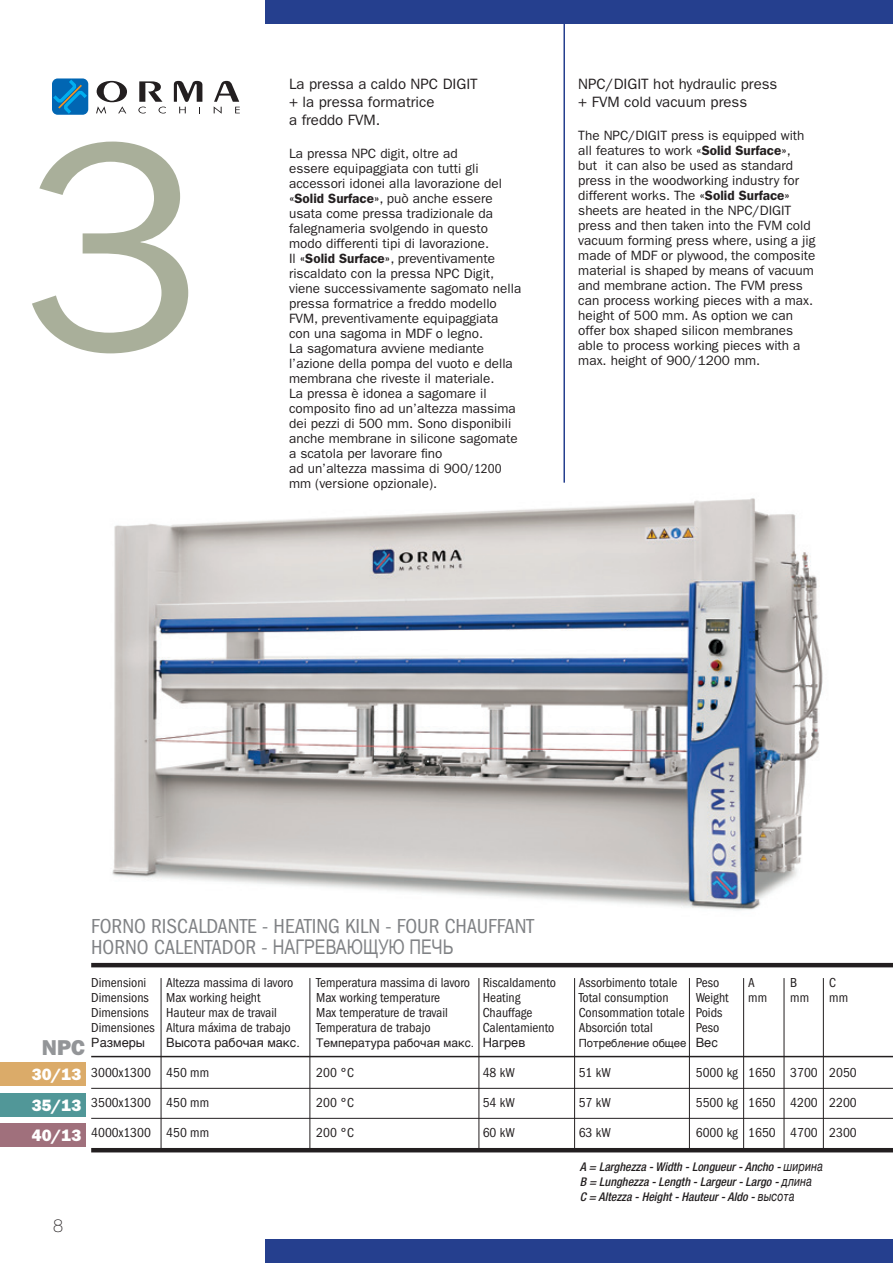
<style>
.page{position:relative;width:893px;height:1263px;background:#fff}
.page>*{position:absolute;margin:0;border:0;box-sizing:border-box;transform-origin:0 0}
.Normale{font:300px "ITC Franklin Gothic Std";color:#a9af9a}
.Normale-2{font:21.6px "ITC Franklin Gothic Std Hvy";color:#939598}
.t1{font:condensed 21px "ITC Franklin Gothic Std";color:#808285}
.t2{font:100 18px "Helvetica Neue LT Std";color:#231f20}
.Normale-3{font:16.5px "ITC Franklin Gothic Std Hvy";color:#fff}
.Normale-4{font:15px "ITC Franklin Gothic Std";color:#231f20}
.Normale-5{font:13.5px/15px "ITC Franklin Gothic Std";color:#231f20}
.Corpo_del_testo{font:13.5px/15px "ITC Franklin Gothic Std";color:#231f20}
.t3{font:condensed 13.5px "ITC Franklin Gothic Std";color:#231f20}
.t4{font:12.75px "Helvetica";color:#231f20}
.t5{font:italic 500 condensed 12px "Helvetica Neue LT Std";color:#231f20}
.t6{font:12px "Helvetica";color:#231f20}
.t7{font:11.25px "Helvetica";color:#231f20}
.s1{font-weight:600}
.s2{font-stretch:condensed}
.s3{font-family:"Arial";font-stretch:normal;font-size:20.25px}
.s4{font-size:12.75px}
.s5{font-family:"Helvetica";font-weight:400;font-stretch:normal;font-size:13.5px}
</style>
<div class="page">
<img style="left:91px;top:498px;width:771px;height:518px">
<svg style="left:52px;top:78px;width:37px;height:37px"></svg>
<svg style="left:96px;top:81px;width:31px;height:33px"></svg>
<svg style="left:138px;top:81px;width:28px;height:33px"></svg>
<svg style="left:174px;top:81px;width:28px;height:32px"></svg>
<svg style="left:214px;top:81px;width:26px;height:33px"></svg>
<hr style="left:91px;top:1056px;width:802px;height:1px;background:#231f20">
<hr style="left:91px;top:1088px;width:802px;height:1px;background:#231f20">
<hr style="left:91px;top:1118px;width:802px;height:1px;background:#231f20">
<hr style="left:91px;top:1148px;width:802px;height:4px;background:#231f20">
<hr style="left:161px;top:978px;width:1px;height:170px;background:#231f20">
<hr style="left:309px;top:978px;width:1px;height:170px;background:#231f20">
<hr style="left:479px;top:978px;width:1px;height:170px;background:#231f20">
<hr style="left:574px;top:978px;width:1px;height:170px;background:#231f20">
<hr style="left:689px;top:978px;width:1px;height:170px;background:#231f20">
<hr style="left:743px;top:978px;width:1px;height:170px;background:#231f20">
<hr style="left:784px;top:978px;width:1px;height:170px;background:#231f20">
<hr style="left:823px;top:978px;width:1px;height:170px;background:#231f20">
<div style="left:265px;top:1239px;width:628px;height:24px;background:#253f8e"></div>
<div style="left:265px;top:0;width:628px;height:24px;background:#253f8e"></div>
<hr style="left:563px;top:18px;width:2px;height:465px;background:#253f8e">
<div style="left:0;top:1062px;width:86px;height:24px;background:#dbab69"></div>
<div style="left:0;top:1093px;width:86px;height:24px;background:#519798"></div>
<div style="left:0;top:1123px;width:86px;height:24px;background:#a0707c"></div>
<hr style="left:91px;top:963px;width:802px;height:4px;background:#231f20">
<p class="Normale" style="left:23px;top:76px;width:182px">3</p>
<p class="Normale-4" style="left:289px;top:75px;width:190px">La pressa a caldo NPC DIGIT</p>
<p class="Normale-4" style="left:289px;top:93px;width:147px">+ la pressa formatrice</p>
<p class="Normale-4" style="left:289px;top:111px;width:93px">a freddo FVM.</p>
<p class="Normale-5" style="left:289px;top:146px;width:234px">La pressa NPC digit, oltre ad<br>essere equipaggiata con tutti gli accessori idonei alla lavorazione del <span class="s1">«Solid Surface»</span>, può anche essere usata come pressa tradizionale da falegnameria svolgendo in questo modo differenti tipi di lavorazione.<br>Il <span class="s1">«Solid Surface»</span>, preventivamente riscaldato con la pressa NPC Digit, viene successivamente sagomato nella pressa formatrice a freddo modello FVM, preventivamente equipaggiata con una sagoma in MDF o legno.<br>La sagomatura avviene mediante l’azione della pompa del vuoto e della membrana che riveste il materiale.<br>La pressa è idonea a sagomare il composito fino ad un’altezza massima dei pezzi di 500 mm. Sono disponibili anche membrane in silicone sagomate a scatola per lavorare fino</p>
<p class="Normale-5" style="left:289px;top:461px;width:214px">ad un’altezza massima di 900<span class="s2">/1200 </span>mm (versione opzionale).</p>
<p class="Normale-4" style="left:578px;top:75px;width:201px">NPC/DIGIT hot hydraulic press</p>
<p class="Normale-4" style="left:578px;top:93px;width:170px">+ FVM cold vacuum press</p>
<p class="Corpo_del_testo" style="left:578px;top:128px;width:239px">The NPC/DIGIT press is equipped with all features to work <span class="s1">«Solid Surface»</span>,<br>but it can also be used as standard press in the woodworking industry for different works. The <span class="s1">«Solid Surface» </span>sheets are heated in the NPC/DIGIT press and then taken into the FVM cold vacuum forming press where, using a jig made of MDF or plywood, the composite material is shaped by means of vacuum and membrane action. The FVM press can process working pieces with a max. height of 500 mm. As option we can offer box shaped silicon membranes able to process working pieces with a max. height of 900/1200 mm.</p>
<p class="t1" style="left:91px;top:915px;width:444px">FORNO RISCALDANTE - HEATING KILN - FOUR CHAUFFANT</p>
<p class="t1" style="left:91px;top:936px;width:364px">HORNO CALENTADOR - <span class="s3">НАГРЕВАЮЩУЮ ПЕЧЬ</span></p>
<p class="t3" style="left:91px;top:975px;width:57px">Dimensioni</p>
<p class="t3" style="left:166px;top:975px;width:129px">Altezza massima di lavoro</p>
<p class="t3" style="left:316px;top:975px;width:241px">Temperatura massima di lavoro Riscaldamento</p>
<p class="t3" style="left:579px;top:975px;width:100px">Assorbimento totale</p>
<p class="t3" style="left:696px;top:975px;width:25px">Peso</p>
<p class="t3" style="left:748px;top:975px;width:8px">A</p>
<p class="t3" style="left:790px;top:975px;width:9px">B</p>
<p class="t3" style="left:829px;top:975px;width:8px">C</p>
<p class="t3" style="left:91px;top:990px;width:59px">Dimensions</p>
<p class="t3" style="left:166px;top:990px;width:96px">Max working height</p>
<p class="t3" style="left:316px;top:990px;width:125px">Max working temperature</p>
<p class="t3" style="left:483px;top:990px;width:39px">Heating</p>
<p class="t3" style="left:579px;top:990px;width:91px">Total consumption</p>
<p class="t3" style="left:696px;top:990px;width:34px">Weight</p>
<p class="t3" style="left:748px;top:990px;width:20px">mm</p>
<p class="t3" style="left:790px;top:990px;width:20px">mm</p>
<p class="t3" style="left:829px;top:990px;width:20px">mm</p>
<p class="t3" style="left:91px;top:1005px;width:59px">Dimensions</p>
<p class="t3" style="left:166px;top:1005px;width:112px">Hauteur max de travail</p>
<p class="t3" style="left:316px;top:1005px;width:133px">Max temperature de travail</p>
<p class="t3" style="left:483px;top:1005px;width:51px">Chauffage</p>
<p class="t3" style="left:579px;top:1005px;width:145px">Consommation totale Poids</p>
<p class="t3" style="left:91px;top:1020px;width:201px">Dimensiones Altura máxima de trabajo</p>
<p class="t3" style="left:316px;top:1020px;width:116px">Temperatura de trabajo</p>
<p class="t3" style="left:483px;top:1020px;width:73px">Calentamiento</p>
<p class="t3" style="left:579px;top:1020px;width:76px">Absorción total</p>
<p class="t3" style="left:696px;top:1020px;width:25px">Peso</p>
<p class="t4" style="left:91px;top:1033px;width:55px">Размеры</p>
<p class="t4" style="left:166px;top:1033px;width:135px">Высота рабочая макс.</p>
<p class="t6" style="left:316px;top:1034px;width:211px">Температура рабочая макс. <span class="s4">Нагрев</span></p>
<p class="t7" style="left:579px;top:1035px;width:140px">Потребление общее <span class="s4">Вес</span></p>
<p class="t3" style="left:91px;top:1065px;width:119px">3000x1300 450 mm</p>
<p class="t3" style="left:316px;top:1065px;width:39px">200 °C</p>
<p class="t3" style="left:483px;top:1065px;width:34px">48 kW</p>
<p class="t3" style="left:579px;top:1065px;width:34px">51 kW</p>
<p class="t3" style="left:696px;top:1065px;width:163px">5000 kg 1650 3700 2050</p>
<p class="t3" style="left:91px;top:1095px;width:119px">3500x1300 450 mm</p>
<p class="t3" style="left:316px;top:1095px;width:39px">200 °C</p>
<p class="t3" style="left:483px;top:1095px;width:34px">54 kW</p>
<p class="t3" style="left:579px;top:1095px;width:34px">57 kW</p>
<p class="t3" style="left:696px;top:1095px;width:163px">5500 kg 1650 4200 2200</p>
<p class="t3" style="left:91px;top:1125px;width:119px">4000x1300 450 mm</p>
<p class="t3" style="left:316px;top:1125px;width:39px">200 °C</p>
<p class="t3" style="left:483px;top:1125px;width:34px">60 kW</p>
<p class="t3" style="left:579px;top:1125px;width:34px">63 kW</p>
<p class="t3" style="left:696px;top:1125px;width:163px">6000 kg 1650 4700 2300</p>
<p class="Normale-2" style="left:42px;top:1035px;width:45px">NPC</p>
<p class="Normale-3" style="left:32px;top:1065px;width:51px">30/13</p>
<p class="Normale-3" style="left:32px;top:1095px;width:51px">35/13</p>
<p class="Normale-3" style="left:32px;top:1125px;width:51px">40/13</p>
<h3 class="t2" style="left:53px;top:1215px;width:12px">8</h3>
<p class="t5" style="left:580px;top:1159px;width:245px">A = Larghezza - Width - Longueur - Ancho - <span class="s5">ширина</span></p>
<p class="t5" style="left:580px;top:1174px;width:234px">B = Lunghezza - Length - Largeur - Largo - <span class="s5">длина</span></p>
<p class="t5" style="left:580px;top:1189px;width:216px">C = Altezza - Height - Hauteur - Aldo - <span class="s5">высота</span></p>
</div>
